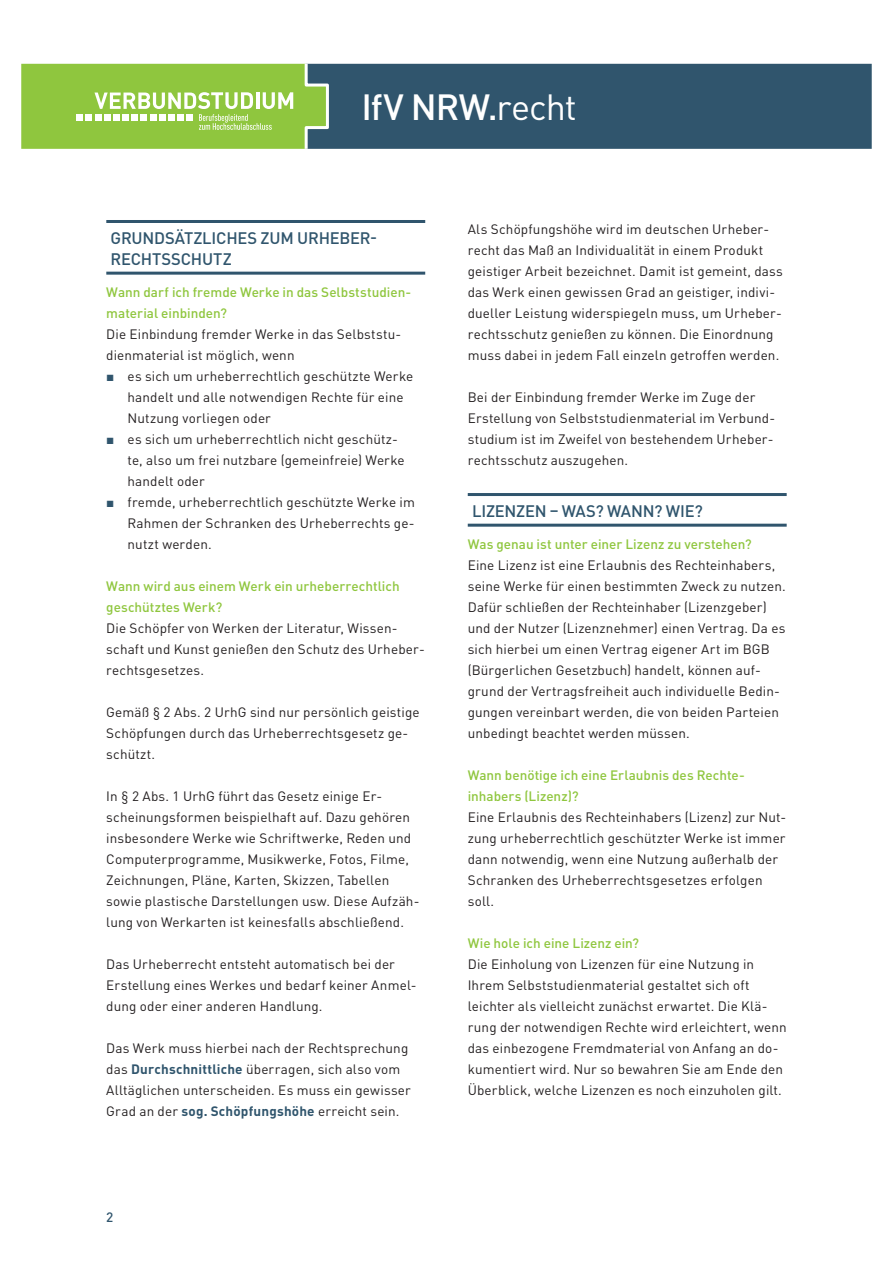
<style>
.page{position:relative;width:893px;height:1263px;background:#fff}
.page>*{position:absolute;margin:0;border:0;box-sizing:border-box;transform-origin:0 0}
.t1{font:500 36px "DINOT";letter-spacing:-.025em;color:#fff}
.t2{font:500 16.5px/21px "DINOT";letter-spacing:-.015em;color:#30556d}
.t3{font:13.5px/21px "DINOT";letter-spacing:.01em;color:#231f20}
.t4{font:500 13.5px/21px "DINOT";color:#8fc63e}
.t5{font:500 13.5px "DINOT";color:#30556d}
.s1{font-weight:400}
.s2{font-family:"Arial";color:#30556d}
.s3{font-weight:700;color:#30556d}
</style>
<div class="page">
<div style="left:330px;top:64px;width:542px;height:85px;background:#30556d"></div>
<svg style="left:21px;top:63px;width:309px;height:86px;background:#97c753"></svg>
<div style="left:122px;top:114px;width:7px;height:7px;background:#fff"></div>
<div style="left:141px;top:114px;width:6px;height:7px;background:#fff"></div>
<div style="left:113px;top:114px;width:7px;height:7px;background:#fff"></div>
<div style="left:131px;top:114px;width:7px;height:7px;background:#fff"></div>
<div style="left:159px;top:114px;width:6px;height:7px;background:#fff"></div>
<div style="left:177px;top:114px;width:7px;height:7px;background:#fff"></div>
<div style="left:150px;top:114px;width:6px;height:7px;background:#fff"></div>
<div style="left:168px;top:114px;width:7px;height:7px;background:#fff"></div>
<div style="left:186px;top:114px;width:7px;height:7px;background:#fff"></div>
<div style="left:86px;top:114px;width:6px;height:7px;background:#fff"></div>
<div style="left:95px;top:114px;width:7px;height:7px;background:#fff"></div>
<div style="left:104px;top:114px;width:7px;height:7px;background:#fff"></div>
<div style="left:77px;top:114px;width:6px;height:7px;background:#fff"></div>
<hr style="left:106px;top:220px;width:319px;height:3px;background:#30556d">
<hr style="left:106px;top:272px;width:319px;height:3px;background:#30556d">
<hr style="left:468px;top:493px;width:319px;height:3px;background:#30556d">
<hr style="left:468px;top:524px;width:319px;height:3px;background:#30556d">
<h1 class="t1" style="left:361px;top:82px;width:217px">IfV NRW.<span class="s1">recht</span></h1>
<p class="t2" style="left:111px;top:227px;width:268px">GRUNDSÄTZLICHES ZUM URHEBER-<br>RECHTSSCHUTZ</p>
<p class="t4" style="left:106px;top:281px;width:306px">Wann darf ich fremde Werke in das Selbststudien&shy;material einbinden?</p>
<p class="t3" style="left:106px;top:323px;width:296px">Die Einbindung fremder Werke in das Selbststu&shy;dienmaterial ist möglich, wenn</p>
<p class="t3" style="left:128px;top:365px;width:287px;text-indent:-21px"><span class="s2">■</span> es sich um urheberrechtlich geschützte Werke handelt und alle notwendigen Rechte für eine<br>Nutzung vorliegen oder</p>
<p class="t3" style="left:128px;top:428px;width:279px;text-indent:-21px"><span class="s2">■</span> es sich um urheberrechtlich nicht geschütz&shy;te, also um frei nutzbare (gemeinfreie) Werke handelt oder</p>
<p class="t3" style="left:128px;top:491px;width:289px;text-align:justify;text-indent:-21px"><span class="s2">■</span> fremde, urheberrechtlich geschützte Werke im Rahmen der Schranken des Urheberrechts ge&shy;nutzt werden.</p>
<p class="t4" style="left:106px;top:575px;width:295px">Wann wird aus einem Werk ein urheberrechtlich geschütztes Werk?</p>
<p class="t3" style="left:106px;top:617px;width:320px">Die Schöpfer von Werken der Literatur, Wissen&shy;schaft und Kunst genießen den Schutz des Urheber&shy;rechtsgesetzes.</p>
<p class="t3" style="left:106px;top:701px;width:315px">Gemäß § 2 Abs. 2 UrhG sind nur persönlich geistige<br>Schöpfungen durch das Urheberrechtsgesetz ge&shy;schützt.</p>
<p class="t3" style="left:106px;top:785px;width:315px">In § 2 Abs. 1 UrhG führt das Gesetz einige Er&shy;scheinungsformen beispielhaft auf. Dazu gehören insbesondere Werke wie Schriftwerke, Reden und Computerprogramme, Musikwerke, Fotos, Filme, Zeichnungen, Pläne, Karten, Skizzen, Tabellen sowie plastische Darstellungen usw. Diese Aufzäh&shy;lung von Werkarten ist keinesfalls abschließend.</p>
<p class="t3" style="left:106px;top:953px;width:312px">Das Urheberrecht entsteht automatisch bei der<br>Erstellung eines Werkes und bedarf keiner Anmel&shy;dung oder einer anderen Handlung.</p>
<p class="t3" style="left:106px;top:1037px;width:306px">Das Werk muss hierbei nach der Rechtsprechung das <span class="s3">Durchschnittliche</span> überragen, sich also vom Alltäglichen unterscheiden. Es muss ein gewisser Grad an der <span class="s3">sog. Schöpfungshöhe</span> erreicht sein.</p>
<p class="t5" style="left:106px;top:1208px;width:9px">2</p>
<p class="t3" style="left:468px;top:218px;width:317px">Als Schöpfungshöhe wird im deutschen Urheber&shy;recht das Maß an Individualität in einem Produkt geistiger Arbeit bezeichnet. Damit ist gemeint, dass das Werk einen gewissen Grad an geistiger, indivi&shy;dueller Leistung widerspiegeln muss, um Urheber&shy;rechtsschutz genießen zu können. Die Einordnung muss dabei in jedem Fall einzeln getroffen werden.</p>
<p class="t3" style="left:468px;top:386px;width:309px">Bei der Einbindung fremder Werke im Zuge der Erstellung von Selbststudienmaterial im Verbund&shy;studium ist im Zweifel von bestehendem Urheber&shy;rechtsschutz auszugehen.</p>
<p class="t2" style="left:472px;top:500px;width:232px">LIZENZEN – WAS? WANN? WIE?</p>
<p class="t4" style="left:468px;top:533px;width:285px">Was genau ist unter einer Lizenz zu verstehen?</p>
<p class="t3" style="left:468px;top:554px;width:320px">Eine Lizenz ist eine Erlaubnis des Rechteinhabers, seine Werke für einen bestimmten Zweck zu nutzen.<br>Dafür schließen der Rechteinhaber (Lizenzgeber) und der Nutzer (Lizenznehmer) einen Vertrag. Da es sich hierbei um einen Vertrag eigener Art im BGB (Bürgerlichen Gesetzbuch) handelt, können auf&shy;grund der Vertragsfreiheit auch individuelle Bedin&shy;gungen vereinbart werden, die von beiden Parteien unbedingt beachtet werden müssen.</p>
<p class="t4" style="left:468px;top:764px;width:278px">Wann benötige ich eine Erlaubnis des Rechte&shy;inhabers (Lizenz)?</p>
<p class="t3" style="left:468px;top:806px;width:320px">Eine Erlaubnis des Rechteinhabers (Lizenz) zur Nut&shy;zung urheberrechtlich geschützter Werke ist immer dann notwendig, wenn eine Nutzung außerhalb der Schranken des Urheberrechtsgesetzes erfolgen soll.</p>
<p class="t4" style="left:468px;top:932px;width:173px">Wie hole ich eine Lizenz ein?</p>
<p class="t3" style="left:468px;top:953px;width:320px">Die Einholung von Lizenzen für eine Nutzung in Ihrem Selbststudienmaterial gestaltet sich oft leichter als vielleicht zunächst erwartet. Die Klä&shy;rung der notwendigen Rechte wird erleichtert, wenn das einbezogene Fremdmaterial von Anfang an do&shy;kumentiert wird. Nur so bewahren Sie am Ende den Überblick, welche Lizenzen es noch einzuholen gilt.</p>
</div>
